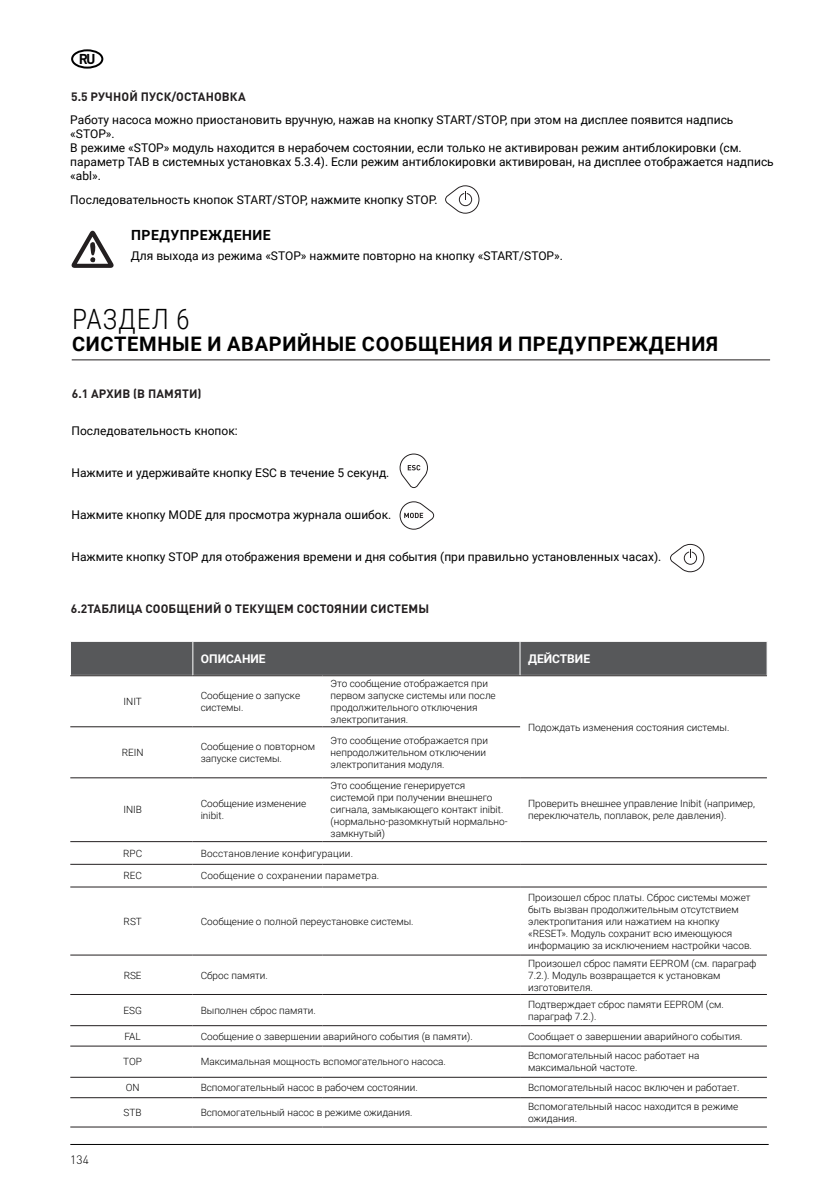
<style>
.page{position:relative;width:840px;height:1191px;background:#fff}
.page>*{position:absolute;margin:0;border:0;box-sizing:border-box;transform-origin:0 0}
.t1{font:300 28px "Roboto Condensed";letter-spacing:.035em;color:#000}
.t2{font:700 20px "Roboto";letter-spacing:.035em;color:#000}
.t3{font:700 14px "Roboto";letter-spacing:.035em;color:#000}
.t4{font:700 14px "Barlow";color:#000}
.t5{font:12px/14px "Roboto";color:#000}
.t6{font:700 12px "DIN Pro";letter-spacing:.01em;color:#231f20}
.t7{font:700 12px "Roboto";color:#fff}
.t8{font:300 12px "DIN Pro";color:#000}
.t9{font:300 10px/12px "Roboto";color:#000}
.t10{font:300 10px "Roboto";letter-spacing:.02em;color:#000}
</style>
<div class="page">
<hr style="left:70px;top:1144px;width:698px;height:1px;background:#000">
<svg style="left:71px;top:230px;width:43px;height:38px"></svg>
<hr style="left:72px;top:359px;width:697px;height:1px;background:#231f20">
<div style="left:71px;top:642px;width:695px;height:33px;background:#57585a"></div>
<hr style="left:519px;top:641px;width:1px;height:34px;background:#fff">
<hr style="left:192px;top:641px;width:1px;height:34px;background:#fff">
<svg style="left:70px;top:676px;width:696px;height:423px"></svg>
<hr style="left:192px;top:726px;width:130px;height:1px;background:#231f20">
<hr style="left:322px;top:726px;width:198px;height:1px;background:#231f20">
<hr style="left:192px;top:777px;width:130px;height:1px;background:#231f20">
<hr style="left:322px;top:777px;width:198px;height:1px;background:#231f20">
<hr style="left:70px;top:726px;width:122px;height:1px;background:#231f20">
<hr style="left:70px;top:777px;width:122px;height:1px;background:#231f20">
<hr style="left:70px;top:841px;width:122px;height:1px;background:#231f20">
<hr style="left:70px;top:864px;width:122px;height:1px;background:#231f20">
<hr style="left:70px;top:886px;width:122px;height:1px;background:#231f20">
<hr style="left:70px;top:954px;width:122px;height:1px;background:#231f20">
<hr style="left:70px;top:994px;width:122px;height:1px;background:#231f20">
<hr style="left:70px;top:1025px;width:122px;height:1px;background:#231f20">
<hr style="left:70px;top:1045px;width:122px;height:1px;background:#231f20">
<hr style="left:70px;top:1077px;width:122px;height:1px;background:#231f20">
<hr style="left:70px;top:1097px;width:122px;height:1px;background:#231f20">
<hr style="left:520px;top:994px;width:246px;height:1px;background:#231f20">
<hr style="left:520px;top:1025px;width:246px;height:1px;background:#231f20">
<hr style="left:520px;top:1045px;width:246px;height:1px;background:#231f20">
<hr style="left:520px;top:1077px;width:246px;height:1px;background:#231f20">
<hr style="left:520px;top:1097px;width:246px;height:1px;background:#231f20">
<hr style="left:192px;top:841px;width:130px;height:1px;background:#231f20">
<hr style="left:322px;top:841px;width:198px;height:1px;background:#231f20">
<hr style="left:520px;top:841px;width:246px;height:1px;background:#231f20">
<hr style="left:520px;top:886px;width:246px;height:1px;background:#231f20">
<hr style="left:520px;top:954px;width:246px;height:1px;background:#231f20">
<hr style="left:520px;top:777px;width:246px;height:1px;background:#231f20">
<hr style="left:192px;top:1097px;width:130px;height:1px;background:#231f20">
<hr style="left:322px;top:1097px;width:198px;height:1px;background:#231f20">
<hr style="left:192px;top:1077px;width:130px;height:1px;background:#231f20">
<hr style="left:322px;top:1077px;width:198px;height:1px;background:#231f20">
<hr style="left:192px;top:1045px;width:130px;height:1px;background:#231f20">
<hr style="left:322px;top:1045px;width:198px;height:1px;background:#231f20">
<hr style="left:192px;top:1025px;width:130px;height:1px;background:#231f20">
<hr style="left:322px;top:1025px;width:198px;height:1px;background:#231f20">
<hr style="left:192px;top:994px;width:130px;height:1px;background:#231f20">
<hr style="left:322px;top:994px;width:198px;height:1px;background:#231f20">
<hr style="left:192px;top:864px;width:130px;height:1px;background:#231f20">
<hr style="left:322px;top:864px;width:198px;height:1px;background:#231f20">
<hr style="left:520px;top:864px;width:246px;height:1px;background:#231f20">
<hr style="left:192px;top:886px;width:130px;height:1px;background:#231f20">
<hr style="left:322px;top:886px;width:198px;height:1px;background:#231f20">
<hr style="left:192px;top:954px;width:130px;height:1px;background:#231f20">
<hr style="left:322px;top:954px;width:198px;height:1px;background:#231f20">
<hr style="left:70px;top:675px;width:122px;height:1px;background:#231f20">
<hr style="left:192px;top:675px;width:130px;height:1px;background:#231f20">
<hr style="left:322px;top:675px;width:198px;height:1px;background:#231f20">
<hr style="left:520px;top:675px;width:246px;height:1px;background:#231f20">
<hr style="left:70px;top:1126px;width:122px;height:1px;background:#231f20">
<hr style="left:192px;top:1126px;width:130px;height:1px;background:#231f20">
<hr style="left:322px;top:1126px;width:198px;height:1px;background:#231f20">
<hr style="left:520px;top:1126px;width:246px;height:1px;background:#231f20">
<svg style="left:445px;top:185px;width:34px;height:29px"></svg>
<svg style="left:399px;top:453px;width:28px;height:35px"></svg>
<svg style="left:399px;top:501px;width:35px;height:28px"></svg>
<svg style="left:670px;top:544px;width:34px;height:28px"></svg>
<div style="left:71px;top:49px;width:32px;height:20px;border:2px solid #000;border-radius:50%"></div>
<h3 class="t4" style="left:79px;top:51px;width:18px">RU</h3>
<p class="t6" style="left:71px;top:87px;width:176px">5.5 РУЧНОЙ ПУСК/ОСТАНОВКА</p>
<p class="t5" style="left:70px;top:112px;width:704px">Работу насоса можно приостановить вручную, нажав на кнопку START/STOP, при этом на дисплее появится надпись «STOP».<br>В режиме «STOP» модуль находится в нерабочем состоянии, если только не активирован режим антиблокировки (см. параметр TAB в системных установках 5.3.4). Если режим антиблокировки активирован, на дисплее отображается надпись «abl».</p>
<p class="t5" style="left:70px;top:193px;width:368px">Последовательность кнопок START/STOP, нажмите кнопку STOP.</p>
<h3 class="t3" style="left:131px;top:226px;width:141px">ПРЕДУПРЕЖДЕНИЕ</h3>
<p class="t5" style="left:131px;top:248px;width:433px">Для выхода из режима «STOP» нажмите повторно на кнопку «START/STOP».</p>
<h1 class="t1" style="left:72px;top:300px;width:119px">РАЗДЕЛ 6</h1>
<h2 class="t2" style="left:72px;top:330px;width:647px">СИСТЕМНЫЕ И АВАРИЙНЫЕ СООБЩЕНИЯ И ПРЕДУПРЕЖДЕНИЯ</h2>
<p class="t6" style="left:72px;top:383px;width:131px">6.1 АРХИВ (В ПАМЯТИ)</p>
<p class="t5" style="left:71px;top:423px;width:168px">Последовательность кнопок:</p>
<p class="t5" style="left:71px;top:465px;width:319px">Нажмите и удерживайте кнопку ESC в течение 5 секунд.</p>
<p class="t5" style="left:71px;top:507px;width:321px">Нажмите кнопку MODE для просмотра журнала ошибок.</p>
<p class="t5" style="left:71px;top:549px;width:591px">Нажмите кнопку STOP для отображения времени и дня события (при правильно установленных часах).</p>
<p class="t6" style="left:71px;top:598px;width:359px">6.2ТАБЛИЦА СООБЩЕНИЙ О ТЕКУЩЕМ СОСТОЯНИИ СИСТЕМЫ</p>
<p class="t7" style="left:201px;top:650px;width:66px">ОПИСАНИЕ</p>
<p class="t7" style="left:527px;top:650px;width:64px">ДЕЙСТВИЕ</p>
<p class="t9" style="left:123px;top:695px;width:20px">INIT</p>
<p class="t9" style="left:200px;top:689px;width:101px">Сообщение о запуске системы.</p>
<p class="t9" style="left:330px;top:677px;width:167px">Это сообщение отображается при первом запуске системы или после продолжительного отключения электропитания.</p>
<p class="t9" style="left:122px;top:746px;width:23px">REIN</p>
<p class="t9" style="left:200px;top:740px;width:116px">Сообщение о повторном запуске системы.</p>
<p class="t9" style="left:330px;top:734px;width:159px">Это сообщение отображается при непродолжительном отключении электропитания модуля.</p>
<p class="t9" style="left:123px;top:803px;width:20px">INIB</p>
<p class="t9" style="left:200px;top:797px;width:107px">Сообщение изменение inibit.</p>
<p class="t9" style="left:330px;top:779px;width:178px">Это сообщение генерируется системой при получении внешнего сигнала, замыкающего контакт inibit. (нормально-разомкнутый нормально&shy;замкнутый)</p>
<p class="t9" style="left:123px;top:846px;width:21px">RPC</p>
<p class="t10" style="left:200px;top:846px;width:154px">Восстановление конфигурации.</p>
<p class="t9" style="left:123px;top:869px;width:20px">REC</p>
<p class="t10" style="left:200px;top:869px;width:180px">Сообщение о сохранении параметра.</p>
<p class="t9" style="left:124px;top:915px;width:20px">RST</p>
<p class="t9" style="left:200px;top:915px;width:214px">Сообщение о полной переустановке системы.</p>
<p class="t9" style="left:124px;top:968px;width:19px">RSE</p>
<p class="t9" style="left:200px;top:968px;width:69px">Сброс памяти.</p>
<p class="t9" style="left:528px;top:720px;width:203px">Подождать изменения состояния системы.</p>
<p class="t9" style="left:528px;top:797px;width:228px">Проверить внешнее управление Inibit (например, переключатель, поплавок, реле давления).</p>
<p class="t9" style="left:528px;top:891px;width:225px">Произошел сброс платы. Cброс системы может быть вызван продолжительным отсутствием электропитания или нажатием на кнопку «RESET». Модуль сохранит всю имеющуюся информацию за исключением настройки часов.</p>
<p class="t9" style="left:528px;top:956px;width:229px">Произошел сброс памяти EEPROM (см. параграф<br>7.2.). Модуль возвращается к установкам изготовителя.</p>
<p class="t8" style="left:70px;top:1150px;width:20px">134</p>
<p class="t9" style="left:123px;top:1004px;width:20px">ESG</p>
<p class="t9" style="left:200px;top:1004px;width:117px">Выполнен сброс памяти.</p>
<p class="t9" style="left:528px;top:998px;width:197px">Подтверждает сброс памяти EEPROM (см. параграф 7.2.).</p>
<p class="t9" style="left:124px;top:1029px;width:18px">FAL</p>
<p class="t9" style="left:200px;top:1029px;width:273px">Сообщение о завершении аварийного события (в памяти).</p>
<p class="t9" style="left:528px;top:1029px;width:216px">Сообщает о завершении аварийного события.</p>
<p class="t9" style="left:123px;top:1055px;width:20px">TOP</p>
<p class="t9" style="left:200px;top:1055px;width:247px">Максимальная мощность вспомогательного насоса.</p>
<p class="t9" style="left:528px;top:1049px;width:173px">Вспомогательный насос работает на максимальной частоте.</p>
<p class="t9" style="left:126px;top:1081px;width:15px">ON</p>
<p class="t9" style="left:200px;top:1081px;width:218px">Вспомогательный насос в рабочем состоянии.</p>
<p class="t9" style="left:528px;top:1081px;width:213px">Вспомогательный насос включен и работает.</p>
<p class="t9" style="left:123px;top:1106px;width:20px">STB</p>
<p class="t9" style="left:200px;top:1106px;width:213px">Вспомогательный насос в режиме ожидания.</p>
<p class="t9" style="left:528px;top:1100px;width:212px">Вспомогательный насос находится в режиме ожидания.</p>
</div>
